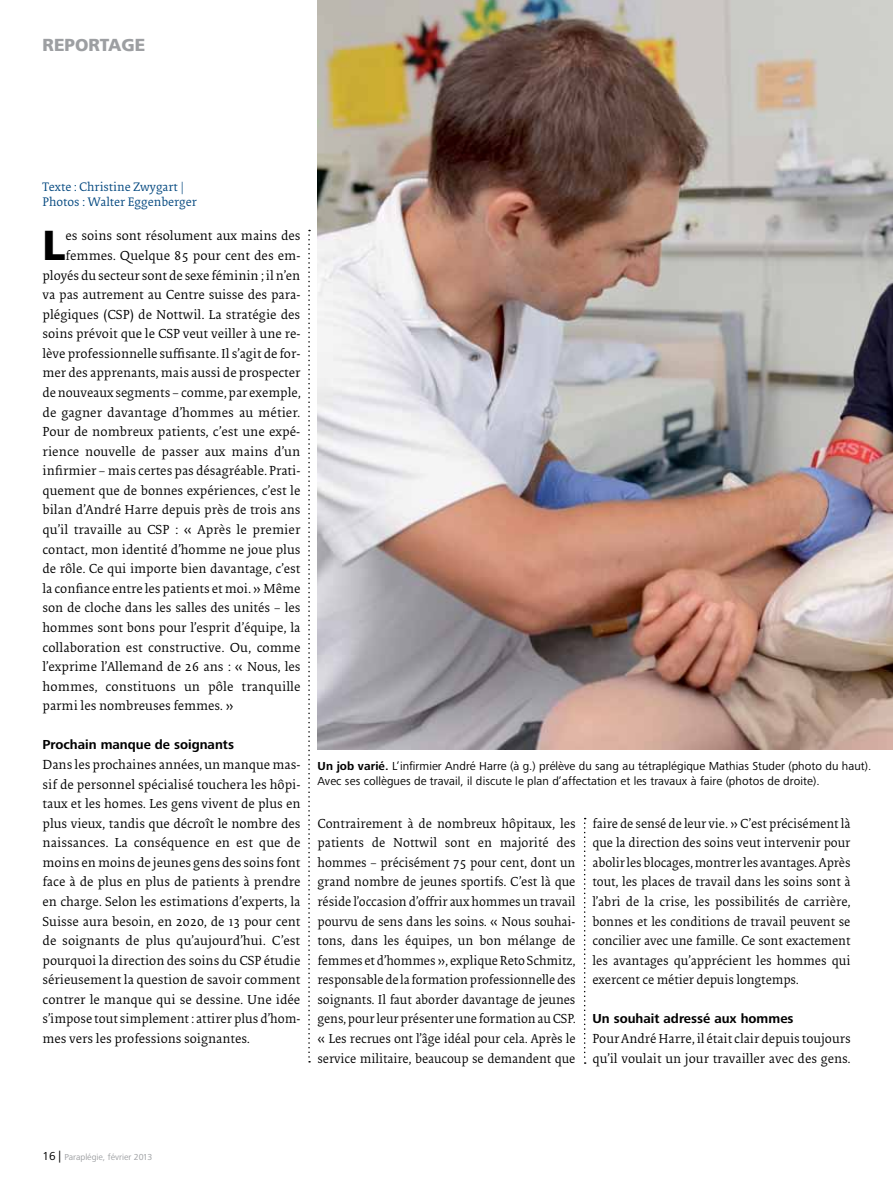
<style>
.page{position:relative;width:893px;height:1200px;background:#fff}
.page>*{position:absolute;margin:0;border:0;box-sizing:border-box;transform-origin:0 0}
.t1{font:900 41.55px "Frutiger LT";color:#000}
.t2{font:900 17.25px "Frutiger LT";color:#9d9fa2}
.t3{font:13.5px/19.5px "Collis";color:#000;text-align:justify}
.t4{font:700 13.5px "Frutiger Next Pro";color:#000}
.t5{font:12.75px/15.3px "Collis";color:#00467e}
.t6{font:12px/15px "Frutiger Next Pro";letter-spacing:.005em;color:#000}
.t7{font:9px "Frutiger Next Pro";color:#9d9fa2}
.s1{font-weight:700}
.s2{font-size:12px;color:#000}
</style>
<div class="page">
<svg style="left:308px;top:230px;width:2px;height:832px"></svg>
<svg style="left:584px;top:817px;width:2px;height:246px"></svg>
<img style="left:318px;top:0;width:575px;height:749px">
<p class="t2" style="left:43px;top:35px;width:104px">REPORTAGE</p>
<p class="t5" style="left:43px;top:180px;width:156px">Texte : Christine Zwygart |<br>Photos : Walter Eggenberger</p>
<h1 class="t1" style="left:43px;top:220px;width:25px">L</h1>
<p class="t3" style="left:66px;top:227px;width:236px">es soins sont résolument aux mains des</p>
<p class="t3" style="left:66px;top:247px;width:236px">femmes. Quelque 85 pour cent des em-</p>
<p class="t3" style="left:43px;top:266px;width:259px">ployés du secteur sont de sexe féminin ; il n’en</p>
<p class="t3" style="left:43px;top:286px;width:259px">va pas autrement au Centre suisse des para-</p>
<p class="t3" style="left:43px;top:305px;width:259px">plégiques (CSP) de Nottwil. La stratégie des</p>
<p class="t3" style="left:43px;top:325px;width:259px">soins prévoit que le CSP veut veiller à une re-</p>
<p class="t3" style="left:43px;top:345px;width:259px">lève professionnelle suffisante. Il s’agit de for-</p>
<p class="t3" style="left:43px;top:364px;width:259px">mer des apprenants, mais aussi de prospecter</p>
<p class="t3" style="left:43px;top:384px;width:260px">de nouveaux segments – comme, par exemple,</p>
<p class="t3" style="left:43px;top:403px;width:259px">de gagner davantage d’hommes au métier.</p>
<p class="t3" style="left:43px;top:423px;width:259px">Pour de nombreux patients, c’est une expé-</p>
<p class="t3" style="left:43px;top:442px;width:259px">rience nouvelle de passer aux mains d’un</p>
<p class="t3" style="left:43px;top:462px;width:259px">infirmier – mais certes pas désagréable. Prati-</p>
<p class="t3" style="left:43px;top:482px;width:259px">quement que de bonnes expériences, c’est le</p>
<p class="t3" style="left:43px;top:501px;width:259px">bilan d’André Harre depuis près de trois ans</p>
<p class="t3" style="left:43px;top:521px;width:259px">qu’il travaille au CSP : « Après le premier</p>
<p class="t3" style="left:43px;top:540px;width:259px">contact, mon identité d’homme ne joue plus</p>
<p class="t3" style="left:43px;top:560px;width:259px">de rôle. Ce qui importe bien davantage, c’est</p>
<p class="t3" style="left:43px;top:579px;width:260px">la confiance entre les patients et moi. » Même</p>
<p class="t3" style="left:43px;top:599px;width:259px">son de cloche dans les salles des unités – les</p>
<p class="t3" style="left:43px;top:618px;width:259px">hommes sont bons pour l’esprit d’équipe, la</p>
<p class="t3" style="left:43px;top:638px;width:260px">collaboration est constructive. Ou, comme</p>
<p class="t3" style="left:43px;top:658px;width:260px">l’exprime l’Allemand de 26 ans : « Nous, les</p>
<p class="t3" style="left:43px;top:677px;width:260px">hommes, constituons un pôle tranquille</p>
<p class="t3" style="left:43px;top:697px;width:193px">parmi les nombreuses femmes. »</p>
<p class="t4" style="left:43px;top:737px;width:193px">Prochain manque de soignants</p>
<p class="t3" style="left:43px;top:755px;width:260px">Dans les prochaines années, un manque mas&shy;sif de personnel spécialisé touchera les hôpi&shy;taux et les homes. Les gens vivent de plus en plus vieux, tandis que décroît le nombre des naissances. La conséquence en est que de moins en moins de jeunes gens des soins font face à de plus en plus de patients à prendre en charge. Selon les estimations d’experts, la Suisse aura besoin, en 2020, de 13 pour cent de soignants de plus qu’aujourd’hui. C’est pourquoi la direction des soins du CSP étudie sérieusement la question de savoir comment contrer le manque qui se dessine. Une idée s’impose tout simplement : attirer plus d’hom&shy;mes vers les professions soignantes.</p>
<p class="t6" style="left:318px;top:758px;width:555px"><span class="s1">Un job varié.</span> L’infirmier André Harre (à g.) prélève du sang au tétraplégique Mathias Studer (photo du haut).<br>Avec ses collègues de travail, il discute le plan d’affectation et les travaux à faire (photos de droite).</p>
<p class="t3" style="left:317px;top:814px;width:260px">Contrairement à de nombreux hôpitaux, les patients de Nottwil sont en majorité des hommes – précisément 75 pour cent, dont un grand nombre de jeunes sportifs. C’est là que réside l’occasion d’offrir aux hommes un travail pourvu de sens dans les soins. « Nous souhai&shy;tons, dans les équipes, un bon mélange de femmes et d’hommes », explique Reto Schmitz, responsable de la formation professionnelle des soignants. Il faut aborder davantage de jeunes gens, pour leur présenter une formation au CSP. « Les recrues ont l’âge idéal pour cela. Après le service militaire, beaucoup se demandent que</p>
<p class="t3" style="left:592px;top:814px;width:260px">faire de sensé de leur vie. » C’est précisément là que la direction des soins veut intervenir pour abolir les blocages, montrer les avantages. Après tout, les places de travail dans les soins sont à l’abri de la crise, les possibilités de carrière, bonnes et les conditions de travail peuvent se concilier avec une famille. Ce sont exactement les avantages qu’apprécient les hommes qui exercent ce métier depuis longtemps.</p>
<p class="t4" style="left:592px;top:1010px;width:203px">Un souhait adressé aux hommes</p>
<p class="t3" style="left:592px;top:1029px;width:260px">Pour André Harre, il était clair depuis toujours qu’il voulait un jour travailler avec des gens.</p>
<p class="t7" style="left:43px;top:1151px;width:111px"><span class="s2">16 |</span> Paraplégie, février 2013</p>
</div>
